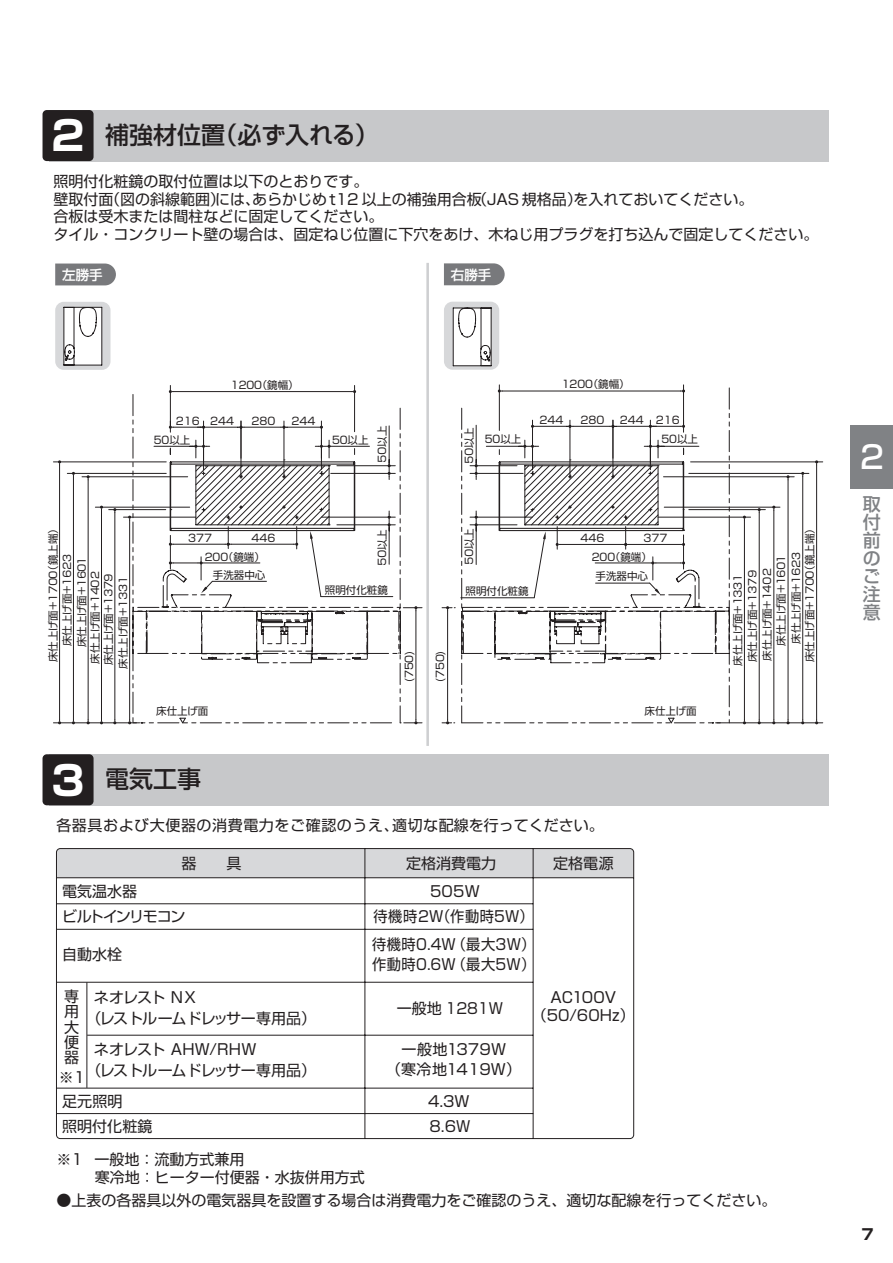
<style>
.page{position:relative;width:893px;height:1263px;background:#fff}
.page>*{position:absolute;margin:0;border:0;box-sizing:border-box;transform-origin:0 0}
.t1{font:500 31.5px "Shin Go Pro";color:#fff}
.t2{font:500 24px "Shin Go Pro";color:#231f20}
.t3{font:500 18px/18px "Shin Go Pro";color:#808285;text-align:justify}
.t4{font:15px/15.1px "Shin Go Pro";color:#231f20}
.t5{font:15px "Shin Go Pro";letter-spacing:.04em;color:#231f20}
.t6{font:15px/27.8px "Shin Go Pro";letter-spacing:.025em;color:#231f20;text-align:right;scale:.95 1}
.t7{font:15px/21px "Shin Go Pro";letter-spacing:-.03em;color:#231f20}
.t8{font:15px/25.2px "Shin Go Pro";letter-spacing:-.06em;color:#231f20}
.t9{font:15px/25.2px "Shin Go Pro";letter-spacing:.02em;color:#231f20}
.t10{font:700 15px "Shin Go Pro";color:#231f20}
.t11{font:500 13.5px "Shin Go Pro";color:#fff}
.t12{font:10.5px "Shin Go Pro";color:#231f20}
.t13{font:10.5px/14.7px "Shin Go Pro";letter-spacing:-.02em;color:#231f20}
.s1{font-weight:700;font-size:40.5px;color:#fff}
</style>
<div class="page">
<div style="left:50px;top:110px;width:779px;height:51px;background:#c7c8ca"></div>
<div style="left:43px;top:110px;width:51px;height:51px;background:#231f20;border-radius:4px"></div>
<svg style="left:55px;top:264px;width:61px;height:21px"></svg>
<svg style="left:444px;top:263px;width:61px;height:22px"></svg>
<div style="left:55px;top:302px;width:55px;height:68px;background:#d7d8da;border-radius:9px"></div>
<div style="left:444px;top:302px;width:55px;height:68px;background:#d7d8da;border-radius:9px"></div>
<hr style="left:426px;top:263px;width:3px;height:483px;background:#cecfd1">
<div style="left:50px;top:754px;width:779px;height:51px;background:#c7c8ca"></div>
<div style="left:43px;top:754px;width:51px;height:51px;background:#231f20;border-radius:4px"></div>
<svg style="left:63px;top:307px;width:39px;height:58px;background:#dddcdc"></svg>
<svg style="left:453px;top:308px;width:39px;height:58px;background:#dcdcdc"></svg>
<svg style="left:56px;top:848px;width:578px;height:291px"></svg>
<hr style="left:87px;top:982px;width:1px;height:106px;background:#231f20">
<hr style="left:95px;top:507px;width:95px;height:1px;background:#231f20">
<hr style="left:101px;top:510px;width:1px;height:210px;background:#231f20">
<hr style="left:124px;top:517px;width:72px;height:1px;background:#231f20">
<hr style="left:59px;top:465px;width:1px;height:255px;background:#231f20">
<hr style="left:53px;top:462px;width:113px;height:1px;background:#231f20">
<hr style="left:53px;top:722px;width:87px;height:1px;background:#231f20">
<svg style="left:58px;top:460px;width:3px;height:5px"></svg>
<hr style="left:82px;top:476px;width:106px;height:1px;background:#231f20">
<hr style="left:88px;top:480px;width:1px;height:240px;background:#231f20">
<hr style="left:67px;top:473px;width:99px;height:1px;background:#231f20">
<hr style="left:73px;top:476px;width:1px;height:244px;background:#231f20">
<hr style="left:109px;top:509px;width:57px;height:1px;background:#231f20">
<hr style="left:115px;top:513px;width:1px;height:207px;background:#231f20">
<hr style="left:354px;top:385px;width:1px;height:47px;background:#231f20">
<hr style="left:170px;top:385px;width:1px;height:47px;background:#231f20">
<hr style="left:683px;top:385px;width:1px;height:47px;background:#231f20">
<hr style="left:499px;top:385px;width:1px;height:45px;background:#231f20">
<hr style="left:664px;top:507px;width:116px;height:1px;background:#231f20">
<hr style="left:774px;top:510px;width:1px;height:210px;background:#231f20">
<hr style="left:658px;top:517px;width:92px;height:1px;background:#231f20">
<hr style="left:744px;top:520px;width:1px;height:200px;background:#231f20">
<hr style="left:715px;top:722px;width:108px;height:1px;background:#231f20">
<hr style="left:691px;top:462px;width:132px;height:1px;background:#231f20">
<hr style="left:816px;top:465px;width:1px;height:255px;background:#231f20">
<svg style="left:815px;top:460px;width:3px;height:5px"></svg>
<hr style="left:663px;top:476px;width:131px;height:1px;background:#231f20">
<hr style="left:788px;top:480px;width:1px;height:240px;background:#231f20">
<svg style="left:786px;top:475px;width:4px;height:5px"></svg>
<hr style="left:689px;top:473px;width:120px;height:1px;background:#231f20">
<hr style="left:802px;top:476px;width:1px;height:244px;background:#231f20">
<hr style="left:689px;top:509px;width:76px;height:1px;background:#231f20">
<hr style="left:759px;top:513px;width:1px;height:207px;background:#231f20">
<hr style="left:447px;top:611px;width:1px;height:109px;background:#231f20">
<svg style="left:442px;top:606px;width:13px;height:5px"></svg>
<svg style="left:442px;top:720px;width:13px;height:4px"></svg>
<svg style="left:128px;top:390px;width:294px;height:334px"></svg>
<svg style="left:461px;top:388px;width:269px;height:336px"></svg>
<hr style="left:461px;top:597px;width:73px;height:1px;background:#231f20">
<div style="left:850px;top:425px;width:43px;height:64px;background:#808285"></div>
<h2 class="t2" style="left:52px;top:115px;width:329px"><span class="s1">2</span> 補強材位置（必ず入れる）</h2>
<p class="t4" style="left:54px;top:172px;width:317px">照明付化粧鏡の取付位置は以下のとおりです。</p>
<p class="t4" style="left:54px;top:188px;width:767px;line-height:17.7px">壁取付面（図の斜線範囲）には、あらかじめt12 以上の補強用合板（JAS 規格品）を入れておいてください。<br>合板は受木または間柱などに固定してください。<br>タイル・コンクリート壁の場合は、固定ねじ位置に下穴をあけ、木ねじ用プラグを打ち込んで固定してください。</p>
<p class="t11" style="left:62px;top:264px;width:42px">左勝手</p>
<p class="t11" style="left:451px;top:263px;width:42px">右勝手</p>
<p class="t12" style="left:230px;top:376px;width:71px">１２００（鏡幅）</p>
<p class="t12" style="left:560px;top:375px;width:71px">１２００（鏡幅）</p>
<p class="t12" style="left:251px;top:413px;width:25px">280</p>
<p class="t12" style="left:176px;top:413px;width:25px">216</p>
<p class="t12" style="left:292px;top:413px;width:25px">244</p>
<p class="t12" style="left:210px;top:413px;width:25px">244</p>
<p class="t12" style="left:153px;top:432px;width:39px">５０以上</p>
<p class="t12" style="left:374px;top:464px;width:39px;rotate:-90deg">５０以上</p>
<p class="t12" style="left:331px;top:431px;width:39px">５０以上</p>
<p class="t12" style="left:461px;top:465px;width:39px;rotate:-90deg">５０以上</p>
<p class="t12" style="left:483px;top:431px;width:39px">５０以上</p>
<p class="t12" style="left:620px;top:412px;width:25px">244</p>
<p class="t12" style="left:539px;top:412px;width:25px">244</p>
<p class="t12" style="left:656px;top:412px;width:25px">216</p>
<p class="t12" style="left:580px;top:412px;width:25px">280</p>
<p class="t12" style="left:660px;top:431px;width:39px">５０以上</p>
<p class="t12" style="left:45px;top:662px;width:140px;rotate:-90deg">床仕上げ面＋１７００（鏡上端）</p>
<p class="t12" style="left:188px;top:530px;width:25px">377</p>
<p class="t12" style="left:251px;top:530px;width:25px">446</p>
<p class="t12" style="left:204px;top:548px;width:63px">２００（鏡端）</p>
<p class="t13" style="left:58px;top:647px;width:95px;rotate:-90deg">床仕上げ面＋１６２3床仕上げ面＋１６０1</p>
<p class="t12" style="left:213px;top:566px;width:54px">手洗器中心</p>
<p class="t13" style="left:86px;top:663px;width:94px;rotate:-90deg">床仕上げ面＋１４０2</p>
<p class="t12" style="left:115px;top:668px;width:94px;rotate:-90deg">床仕上げ面＋１３31</p>
<p class="t13" style="left:100px;top:665px;width:95px;rotate:-90deg">床仕上げ面＋１３7９</p>
<p class="t12" style="left:374px;top:567px;width:39px;rotate:-90deg">５０以上</p>
<p class="t12" style="left:325px;top:581px;width:64px">照明付化粧鏡</p>
<p class="t12" style="left:461px;top:566px;width:39px;rotate:-90deg">５０以上</p>
<p class="t12" style="left:466px;top:582px;width:64px">照明付化粧鏡</p>
<p class="t12" style="left:400px;top:682px;width:33px;rotate:-90deg">(750)</p>
<p class="t12" style="left:431px;top:682px;width:33px;rotate:-90deg">(750)</p>
<p class="t12" style="left:580px;top:530px;width:25px">446</p>
<p class="t12" style="left:643px;top:530px;width:25px">377</p>
<p class="t12" style="left:590px;top:548px;width:63px">２００（鏡端）</p>
<p class="t12" style="left:596px;top:568px;width:54px">手洗器中心</p>
<p class="t12" style="left:156px;top:702px;width:54px">床仕上げ面</p>
<p class="t12" style="left:645px;top:703px;width:54px">床仕上げ面</p>
<h2 class="t2" style="left:52px;top:759px;width:151px"><span class="s1">3</span> 電気工事</h2>
<p class="t5" style="left:56px;top:813px;width:549px">各器具および大便器の消費電力をご確認のうえ、適切な配線を行ってください。</p>
<p class="t4" style="left:181px;top:853px;width:61px">器　　具</p>
<p class="t8" style="left:62px;top:877px;width:125px">電気温水器<br>ビルトインリモコン</p>
<p class="t4" style="left:62px;top:945px;width:62px">自動水栓</p>
<p class="t4" style="left:406px;top:853px;width:91px">定格消費電力</p>
<p class="t4" style="left:553px;top:853px;width:62px">定格電源</p>
<p class="t9" style="left:374px;top:877px;width:108px;text-indent:57px">505W待機時2W</p>
<p class="t6" style="left:372px;top:901px;width:173px">（作動時5W）<br>待機時0.4W（最大3W）</p>
<p class="t6" style="left:372px;top:949px;width:173px">作動時0.6W（最大5W）</p>
<p class="t4" style="left:64px;top:987px;width:16px;text-align:justify">専用大便器</p>
<p class="t4" style="left:59px;top:1068px;width:28px">※1</p>
<p class="t7" style="left:86px;top:985px;width:231px;text-indent:8px">ネオレスト NX<br>（レストルームドレッサー専用品）</p>
<p class="t4" style="left:397px;top:999px;width:108px">一般地 1281W</p>
<p class="t4" style="left:86px;top:1037px;width:231px;line-height:21px;text-indent:7px">ネオレスト AHW/RHW<br>（レストルームドレッサー専用品）</p>
<p class="t4" style="left:386px;top:1038px;width:136px;line-height:20px;text-align:center">一般地1379W<br>（寒冷地1419W）</p>
<p class="t4" style="left:62px;top:1091px;width:62px">足元照明</p>
<p class="t4" style="left:428px;top:1091px;width:43px">4.3W</p>
<p class="t4" style="left:62px;top:1117px;width:92px">照明付化粧鏡</p>
<p class="t4" style="left:429px;top:1117px;width:42px">8.6W</p>
<p class="t4" style="left:532px;top:986px;width:105px;line-height:18px;text-align:center">AC100V（50/60Hz）</p>
<p class="t12" style="left:801px;top:662px;width:140px;rotate:-90deg">床仕上げ面＋１７００（鏡上端）</p>
<p class="t13" style="left:773px;top:645px;width:95px;rotate:-90deg">床仕上げ面＋１６０1床仕上げ面＋１６２3</p>
<p class="t12" style="left:729px;top:666px;width:94px;rotate:-90deg">床仕上げ面＋１３31</p>
<p class="t13" style="left:758px;top:661px;width:94px;rotate:-90deg">床仕上げ面＋１４０2</p>
<p class="t13" style="left:744px;top:662px;width:95px;rotate:-90deg">床仕上げ面＋１３7９</p>
<p class="t4" style="left:95px;top:1148px;width:271px;line-height:18px;text-indent:-38px">※1 一般地：流動方式兼用<br>寒冷地：ヒーター付便器・水抜併用方式</p>
<p class="t4" style="left:56px;top:1191px;width:722px">●上表の各器具以外の電気器具を設置する場合は消費電力をご確認のうえ、適切な配線を行ってください。</p>
<h1 class="t1" style="left:860px;top:431px;width:25px">2</h1>
<p class="t3" style="left:863px;top:493px;width:19px">取付前のご注意</p>
<p class="t10" style="left:862px;top:1222px;width:14px">7</p>
</div>
